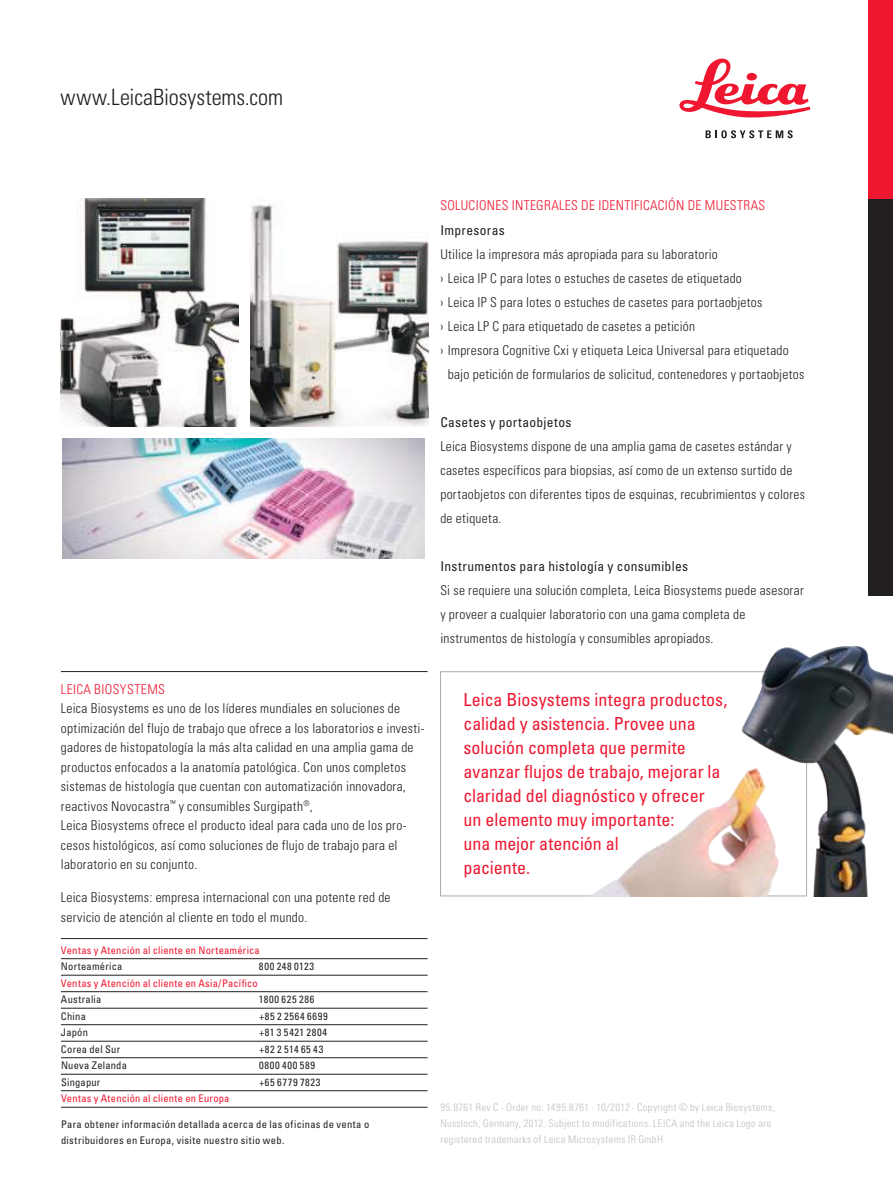
<style>
.page{position:relative;width:893px;height:1191px;background:#fff}
.page>*{position:absolute;margin:0;border:0;box-sizing:border-box;transform-origin:0 0}
.t1{font:300 condensed 22.5px "Univers";color:#241f1f}
.t2{font:condensed 18px/24px "Univers LT Std";color:#ef1730}
.t3{font:300 condensed 13.5px/24px "Univers";letter-spacing:.025em;color:#241f1f}
.t4{font:300 condensed 13.5px/19.5px "Univers LT Std";letter-spacing:.02em;color:#241f1f}
.t5{font:condensed 13.5px "Univers";letter-spacing:.025em;color:#241f1f}
.t6{font:300 condensed 13.5px "Univers";letter-spacing:.025em;color:#ef1730}
.t7{font:300 condensed 13.5px "Univers LT Std";letter-spacing:.035em;color:#ef1730}
.t8{font:300 condensed 10.5px/16.2px "Univers LT Std";letter-spacing:.035em;color:#c0bfc1}
.t9{font:condensed 10.5px/16.2px "Univers LT Std";letter-spacing:.035em;color:#241f1f}
.t10{font:condensed 10.5px "Univers LT Std";letter-spacing:.02em;color:#ef1730}
.t11{font:condensed 10.5px "Univers LT Std";letter-spacing:.065em;color:#241f1f}
.t12{font:condensed 10.5px "Univers LT Std";letter-spacing:.06em;color:#241f1f}
</style>
<div class="page">
<img style="left:61px;top:198px;width:177px;height:228px">
<img style="left:62px;top:438px;width:362px;height:120px">
<img style="left:251px;top:204px;width:177px;height:222px">
<svg style="left:679px;top:59px;width:131px;height:59px"></svg>
<svg style="left:706px;top:130px;width:87px;height:8px"></svg>
<div style="left:868px;top:0;width:25px;height:198px;background:#ef1730"></div>
<div style="left:868px;top:198px;width:25px;height:397px;background:#241f1f"></div>
<hr style="left:61px;top:671px;width:367px;height:1px;background:#241f1f">
<hr style="left:61px;top:938px;width:367px;height:1px;background:#241f1f">
<hr style="left:61px;top:958px;width:367px;height:1px;background:#241f1f">
<hr style="left:61px;top:975px;width:367px;height:1px;background:#241f1f">
<hr style="left:61px;top:991px;width:367px;height:1px;background:#241f1f">
<hr style="left:61px;top:1008px;width:367px;height:1px;background:#241f1f">
<hr style="left:61px;top:1024px;width:367px;height:1px;background:#241f1f">
<hr style="left:61px;top:1041px;width:367px;height:1px;background:#241f1f">
<hr style="left:61px;top:1057px;width:367px;height:1px;background:#241f1f">
<hr style="left:61px;top:1074px;width:367px;height:1px;background:#241f1f">
<hr style="left:61px;top:1090px;width:367px;height:1px;background:#241f1f">
<hr style="left:61px;top:1107px;width:367px;height:1px;background:#241f1f">
<img style="left:587px;top:646px;width:306px;height:250px">
<h1 class="t1" style="left:61px;top:83px;width:224px">www.LeicaBiosystems.com</h1>
<p class="t7" style="left:61px;top:680px;width:41px">LEICA bios</p>
<p class="t7" style="left:120px;top:680px;width:30px">ystems</p>
<p class="t4" style="left:61px;top:698px;width:365px">Leica Biosystems es uno de los líderes mundiales en soluciones de optimización del flujo de trabajo que ofrece a los laboratorios e investi&shy;gadores de histopatología la más alta calidad en una amplia gama de productos enfocados a la anatomía patológica. Con unos completos sistemas de histología que cuentan con automatización innovadora, reactivos Novocastra<sup>™</sup> y consumibles Surgipath<sup>®</sup>,<br>Leica Biosystems ofrece el producto ideal para cada uno de los pro&shy;cesos histológicos, así como soluciones de flujo de trabajo para el laboratorio en su conjunto.</p>
<p class="t4" style="left:61px;top:887px;width:331px">Leica Biosystems: empresa internacional con una potente red de servicio de atención al cliente en todo el mundo.</p>
<p class="t10" style="left:61px;top:943px;width:200px">Ventas y Atención al cliente en Norteamérica</p>
<p class="t9" style="left:61px;top:958px;width:63px">Norteamérica</p>
<p class="t11" style="left:259px;top:959px;width:57px">800 248 0123</p>
<p class="t10" style="left:61px;top:976px;width:198px">Ventas y Atención al cliente en Asia/Pacífico</p>
<p class="t9" style="left:61px;top:991px;width:42px">Australia</p>
<p class="t11" style="left:259px;top:992px;width:57px">1800 625 286</p>
<p class="t9" style="left:61px;top:1007px;width:26px">China</p>
<p class="t11" style="left:259px;top:1009px;width:70px">+85 2 2564 6699</p>
<p class="t9" style="left:61px;top:1024px;width:29px">Japón</p>
<p class="t11" style="left:259px;top:1025px;width:70px">+81 3 5421 2804</p>
<p class="t9" style="left:61px;top:1040px;width:61px">Corea del Sur</p>
<p class="t9" style="left:259px;top:1040px;width:66px">+82 2 514 65 43</p>
<p class="t9" style="left:61px;top:1057px;width:67px">Nueva Zelanda</p>
<p class="t11" style="left:259px;top:1058px;width:58px">0800 400 589</p>
<p class="t9" style="left:61px;top:1073px;width:41px">Singapur</p>
<p class="t12" style="left:259px;top:1075px;width:63px">+65 6779 7823</p>
<p class="t10" style="left:61px;top:1091px;width:170px">Ventas y Atención al cliente en Europa</p>
<p class="t9" style="left:61px;top:1115px;width:310px">Para obtener información detallada acerca de las oficinas de venta o distribuidores en Europa, visite nuestro sitio web.</p>
<p class="t6" style="left:440px;top:197px;width:326px">SOLUCION ES INTEGRALES DE IDENTIFICACIÓN DE MU ESTRAS</p>
<p class="t5" style="left:440px;top:221px;width:66px">Impresoras</p>
<p class="t3" style="left:440px;top:241px;width:279px">Utilice la impresora más apropiada para su laboratorio</p>
<p class="t3" style="left:440px;top:265px;width:303px">› Leica IP C para lotes o estuches de casetes de etiquetado</p>
<p class="t3" style="left:440px;top:289px;width:324px">› Leica IP S para lotes o estuches de casetes para portaobjetos</p>
<p class="t3" style="left:440px;top:314px;width:256px">› Leica LP C para etiquetado de casetes a petición</p>
<p class="t3" style="left:440px;top:338px;width:350px">› Impresora Cognitive Cxi y etiqueta Leica Universal para etiquetado</p>
<p class="t3" style="left:448px;top:362px;width:358px">bajo petición de formularios de solicitud, contenedores y portaobjetos</p>
<p class="t5" style="left:440px;top:413px;width:133px">Casetes y portaobjetos</p>
<p class="t3" style="left:440px;top:434px;width:366px">Leica Biosystems dispone de una amplia gama de casetes estándar y casetes específicos para biopsias, así como de un extenso surtido de portaobjetos con diferentes tipos de esquinas, recubrimientos y colores de etiqueta.</p>
<p class="t5" style="left:440px;top:557px;width:249px">Instrumentos para histología y consumibles</p>
<p class="t3" style="left:440px;top:578px;width:365px">Si se requiere una solución completa, Leica Biosystems puede asesorar y proveer a cualquier laboratorio con una gama completa de instrumentos de histología y consumibles apropiados.</p>
<h2 class="t2" style="left:464px;top:687px;width:265px">Leica Biosystems integra productos, calidad y asistencia. Provee una solución completa que permite avanzar flujos de trabajo, mejorar la claridad del diagnóstico y ofrecer<br>un elemento muy importante:<br>una mejor atención al<br>paciente.</h2>
<p class="t8" style="left:440px;top:1099px;width:336px">95.8761 Rev C - Order no. 1495.8761 ∙ 10/2012 ∙ Copyright © by Leica Biosystems,<br>Nussloch, Germany, 2012. Subject to modifications. LEICA and the Leica Logo are registered trademarks of Leica Microsystems IR GmbH.</p>
</div>
